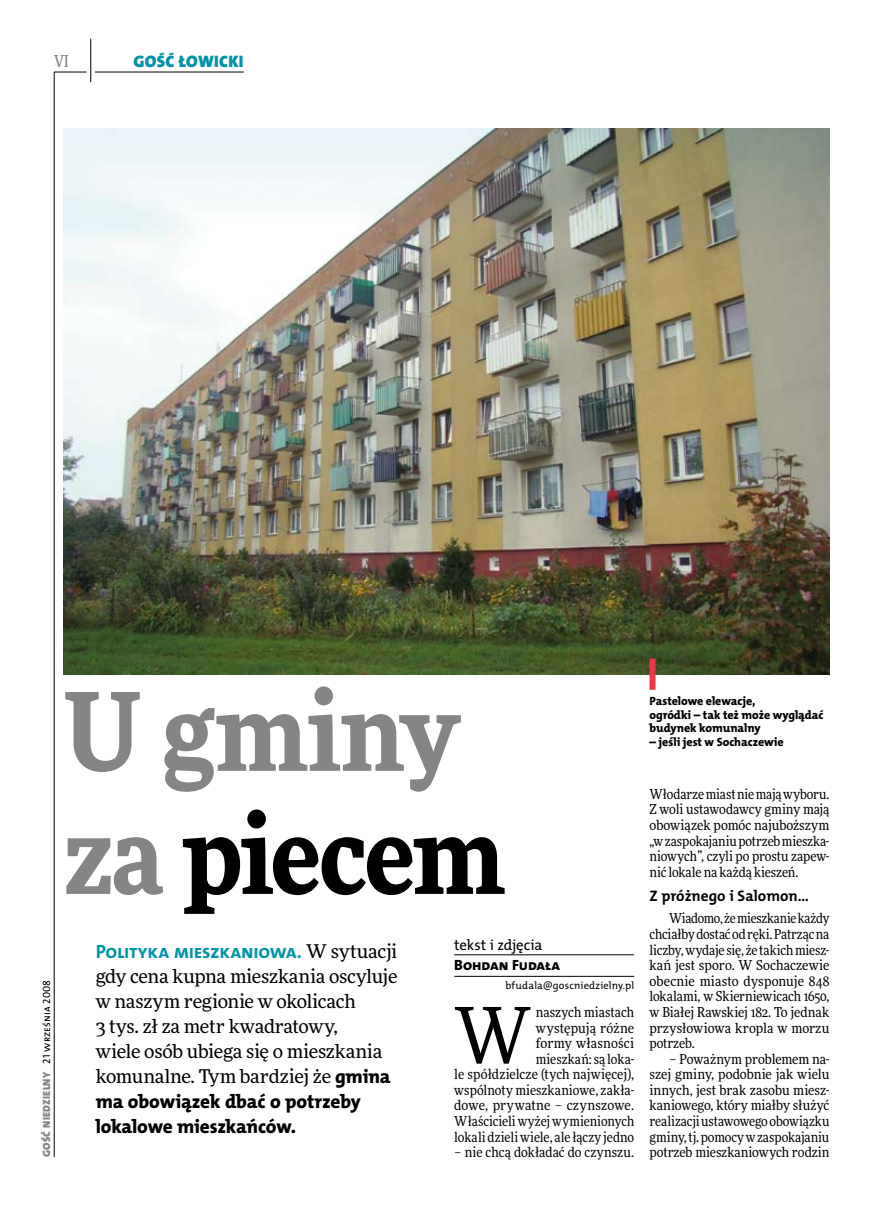
<style>
.page{position:relative;width:872px;height:1221px;background:#fff}
.page>*{position:absolute;margin:0;border:0;box-sizing:border-box;transform-origin:0 0}
.t1{font:900 108px/123px "Freeday Narrow";letter-spacing:-.02em;color:#858486}
.t2{font:78.15px "Freeday Narrow News";color:#000}
.t3{font:19.35px/24.9px "The Mix HP8 Ex Bld";letter-spacing:-.01em;color:#000}
.t4{font:19.35px "The Mix HP7 Bld";letter-spacing:-.02em;color:#0093aa}
.t5{font:18.9px/24.9px "Freeday News";letter-spacing:-.015em;color:#000}
.t6{font:16.65px "The Mix HP9 Blk";letter-spacing:.02em;color:#0093aa}
.t7{font:500 16.5px "Freeday Narrow";color:#858486;scale:.9 1}
.t8{font:15.3px "The Mix HP7 Bld";color:#000}
.t9{font:14.85px "The Mix HP5 Plain";color:#000}
.t10{font:14.85px "The Mix HP8 Ex Bld";letter-spacing:-.005em;color:#000}
.t11{font:13.8px/15.6px "Freeday Narrow News";color:#000;text-align:justify}
.t12{font:12px/13.5px "The Mix HP8 Ex Bld";letter-spacing:-.005em;color:#000}
.t13{font:10.5px "The Mix HP9 Blk";letter-spacing:.025em;color:#858486}
.t14{font:10.5px "The Mix HP5 Plain";letter-spacing:.005em;color:#000}
.s1{font-family:"The Mix HP5 Plain";color:#000}
.s2{color:#000}
.s3{font-family:"Freeday News";font-size:18.9px;color:#000}
.s4{font-family:"The Mix HP8 Ex Bld";font-size:19.35px}
</style>
<div class="page">
<hr style="left:54px;top:72px;width:1px;height:1085px;background:#000">
<hr style="left:90px;top:39px;width:1px;height:43px;background:#000">
<hr style="left:54px;top:72px;width:33px;height:1px;background:#000">
<hr style="left:95px;top:72px;width:149px;height:1px;background:#000">
<hr style="left:454px;top:954px;width:180px;height:1px;background:#000">
<hr style="left:454px;top:976px;width:180px;height:1px;background:#000">
<img style="left:64px;top:129px;width:765px;height:545px">
<div style="left:649px;top:658px;width:6px;height:31px;background:#eb3848"></div>
<p class="t7" style="left:54px;top:50px;width:17px">VI</p>
<p class="t6" style="left:133px;top:50px;width:112px">GOŚĆ ŁOWICKI</p>
<p class="t13" style="left:40px;top:1156px;width:179px;rotate:-90deg">GOŚĆ NIEDZIELNY <span class="s1">21 września 2008</span></p>
<h1 class="t1" style="left:64px;top:667px;width:442px">U gminy za <span class="s2">piecem</span></h1>
<h3 class="t4" style="left:96px;top:939px;width:303px">Polityka mieszkaniowa. <span class="s3">W sytuacji</span></h3>
<h3 class="t5" style="left:96px;top:963px;width:303px">gdy cena kupna mieszkania oscyluje w naszym regionie w okolicach<br>3 tys. zł za metr kwadratowy,<br>wiele osób ubiega się o mieszkania komunalne. Tym bardziej że <span class="s4">gmina</span></h3>
<h3 class="t3" style="left:96px;top:1088px;width:267px">ma obowiązek dbać o potrzeby lokalowe mieszkańców.</h3>
<p class="t9" style="left:454px;top:935px;width:90px">tekst i zdjęcia</p>
<p class="t10" style="left:454px;top:955px;width:107px">Bohdan Fudała</p>
<p class="t14" style="left:505px;top:979px;width:130px">bfudala@goscniedzielny.pl</p>
<p class="t11" style="left:454px;top:1004px;width:181px;text-align:right">naszych miastach<br>występują różne<br>formy własności<br>mieszkań: są loka-<br>le spółdzielcze (tych najwięcej), wspólnoty mieszkaniowe, zakła&shy;dowe, prywatne – czynszowe.<br>Właścicieli wyżej wymienionych lokali dzieli wiele, ale łączy jedno</p>
<p class="t11" style="left:454px;top:1144px;width:181px">– nie chcą dokładać do czynszu.</p>
<h2 class="t2" style="left:454px;top:987px;width:78px">W</h2>
<p class="t12" style="left:649px;top:694px;width:176px">Pastelowe elewacje,<br>ogródki – tak też może wyglądać budynek komunalny</p>
<p class="t12" style="left:649px;top:735px;width:136px">– jeśli jest w Sochaczewie</p>
<p class="t11" style="left:649px;top:786px;width:181px">Włodarze miast nie mają wyboru.<br>Z woli ustawodawcy gminy mają obowiązek pomóc najuboższym „wzaspokajaniu potrzeb mieszka&shy;niowych”, czyli po prostu zapew&shy;nić lokale na każdą kieszeń.</p>
<p class="t8" style="left:649px;top:885px;width:161px">Z próżnego i Salomon…</p>
<p class="t11" style="left:649px;top:910px;width:181px;text-indent:20px">Wiadomo, że mieszkanie każdy chciałby dostać od ręki. Patrząc na liczby, wydaje się, że takich miesz&shy;kań jest sporo. W Sochaczewie obecnie miasto dysponuje 848 lokalami, w Skierniewicach 1650, w Białej Rawskiej 182. To jednak przysłowiowa kropla w morzu potrzeb.</p>
<p class="t11" style="left:649px;top:1050px;width:181px;text-indent:20px">– Poważnym problemem na&shy;szej gminy, podobnie jak wielu innych, jest brak zasobu miesz&shy;kaniowego, który miałby służyć realizacji ustawowego obowiązku gminy, tj. pomocy wzaspokajaniu potrzeb mieszkaniowych rodzin</p>
</div>
